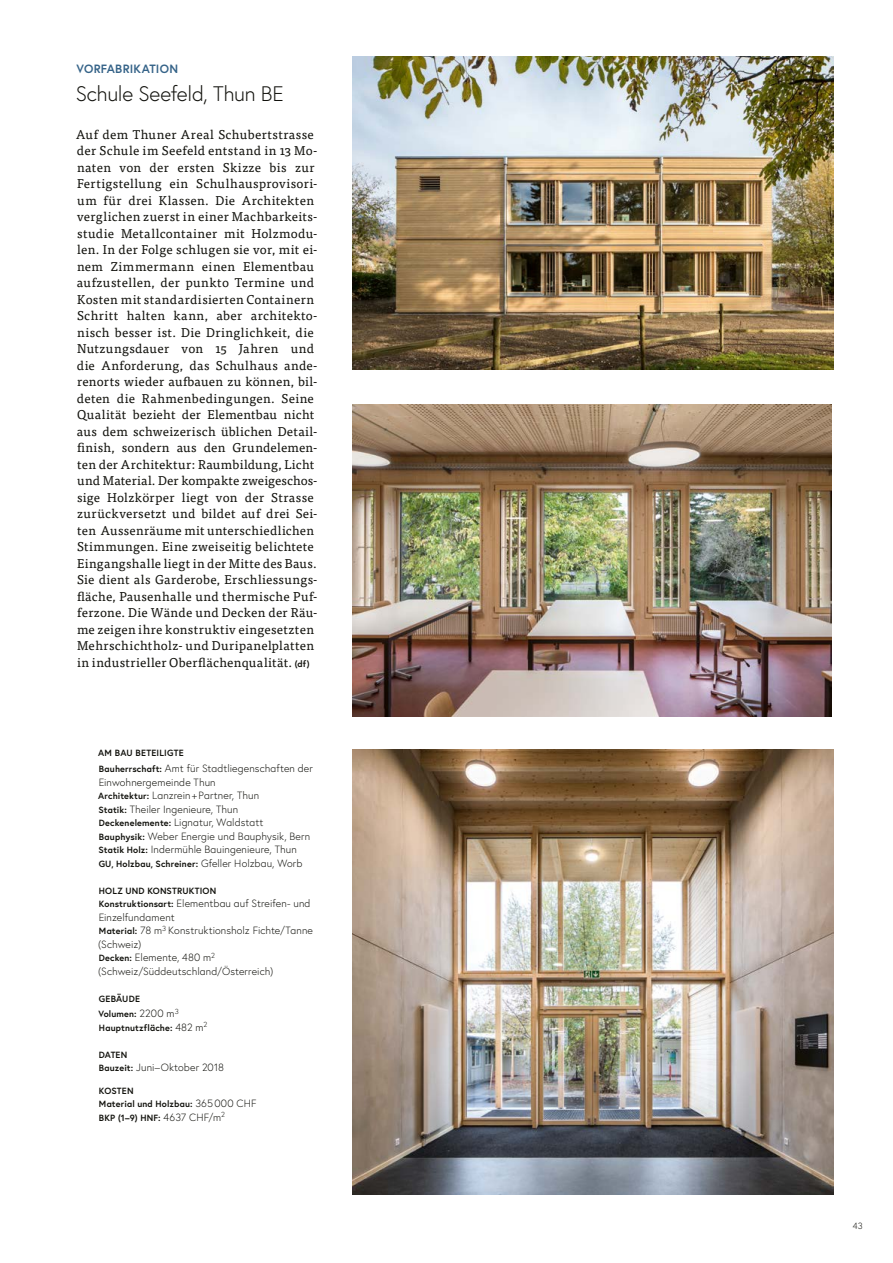
<style>
.page{position:relative;width:893px;height:1263px;background:#fff}
.page>*{position:absolute;margin:0;border:0;box-sizing:border-box;transform-origin:0 0}
.t1{font:300 21px "Europa";letter-spacing:-.015em;color:#12120d}
.t2{font:12.75px/16.5px "Tisa Pro";letter-spacing:.025em;color:#12120d}
.t3{font:700 12px "Europa";letter-spacing:.02em;color:#356388}
.t4{font:300 10.5px/13.5px "Europa";letter-spacing:.01em;color:#12120d}
.t5{font:700 9px/13.5px "Europa";letter-spacing:.02em;color:#12120d}
.t6{font:300 9px "Europa";color:#12120d}
.s1{font-family:"Europa";font-weight:700;font-size:9px}
.s2{font-weight:700;font-size:9px}
.s3{font-weight:300;font-size:10.5px}
</style>
<div class="page">
<img style="left:353px;top:56px;width:480px;height:314px">
<img style="left:353px;top:405px;width:478px;height:311px">
<img style="left:353px;top:749px;width:480px;height:446px">
<p class="t3" style="left:77px;top:60px;width:103px">VORFABRIKATION</p>
<h1 class="t1" style="left:76px;top:81px;width:210px">Schule Seefeld, Thun BE</h1>
<p class="t2" style="left:76px;top:125px;width:243px">Auf dem Thuner Areal Schubertstrasse der Schule im Seefeld entstand in 13 Mo&shy;naten von der ersten Skizze bis zur Fertigstellung ein Schulhausprovisori&shy;um für drei Klassen. Die Architekten verglichen zuerst in einer Machbarkeits&shy;studie Metallcontainer mit Holzmodu&shy;len. In der Folge schlugen sie vor, mit ei&shy;nem Zimmermann einen Elementbau aufzustellen, der punkto Termine und Kosten mit standardisierten Containern Schritt halten kann, aber architekto&shy;nisch besser ist. Die Dringlichkeit, die Nutzungsdauer von 15 Jahren und die Anforderung, das Schulhaus ande&shy;renorts wieder aufbauen zu können, bil&shy;deten die Rahmenbedingungen. Seine Qualität bezieht der Elementbau nicht aus dem schweizerisch üblichen Detail&shy;finish, sondern aus den Grundelemen&shy;ten der Architektur: Raumbildung, Licht und Material. Der kompakte zweigeschos&shy;sige Holzkörper liegt von der Strasse zurückversetzt und bildet auf drei Sei&shy;ten Aussenräume mit unterschiedlichen Stimmungen. Eine zweiseitig belichtete Eingangshalle liegt in der Mitte des Baus.<br>Sie dient als Garderobe, Erschliessungs&shy;fläche, Pausenhalle und thermische Puf-- ferzone. Die Wände und Decken der Räu&shy;me zeigen ihre konstruktiv eingesetzten Mehrschichtholz- und Duripanelplatten in industrieller Oberflächenqualität. <span class="s1">(df)</span></p>
<p class="t5" style="left:98px;top:746px;width:87px">AM BAU BETEILIGTE</p>
<p class="t4" style="left:98px;top:761px;width:216px"><span class="s2">Bauherrschaft:</span> Amt für Stadtliegenschaften der Einwohnergemeinde Thun<br><span class="s2">Architektur:</span> Lanzrein+Partner, Thun<br><span class="s2">Statik:</span> Theiler Ingenieure, Thun<br><span class="s2">Deckenelemente:</span> Lignatur, Waldstatt<br><span class="s2">Bauphysik:</span> Weber Energie und Bauphysik, Bern <span class="s2">Statik Holz:</span> Indermühle Bauingenieure, Thun</p>
<p class="t5" style="left:99px;top:856px;width:205px">GU, Holzbau, Schreiner: <span class="s3">Gfeller Holzbau, Worb</span></p>
<p class="t5" style="left:99px;top:883px;width:119px">HOLZ UND KONSTRUKTION</p>
<p class="t4" style="left:98px;top:896px;width:216px"><span class="s2">Konstruktionsart:</span> Elementbau auf Streifen- und<br>Einzelfundament<br><span class="s2">Material:</span> 78 m<sup>3</sup> Konstruktionsholz Fichte/Tanne (Schweiz)<br><span class="s2">Decken:</span> Elemente, 480 m<sup>2 </sup>(Schweiz/Süddeutschland/Österreich)</p>
<p class="t5" style="left:98px;top:990px;width:82px;line-height:15.6px">GEBÄUDE<br>Volumen: <span class="s3">2200 m</span><sup>3</sup></p>
<p class="t5" style="left:99px;top:1020px;width:110px">Hauptnutzfläche: <span class="s3">482 m</span><sup>2</sup></p>
<p class="t5" style="left:99px;top:1047px;width:30px">DATEN</p>
<p class="t4" style="left:99px;top:1061px;width:127px"><span class="s2">Bauzeit:</span> Juni–Oktober 2018</p>
<p class="t5" style="left:99px;top:1083px;width:159px">KOSTEN<br>Material und Holzbau: <span class="s3">365000 CHF<br></span>BKP (1–9) HNF: <span class="s3">4637 CHF/m</span><sup>2</sup></p>
<p class="t6" style="left:853px;top:1220px;width:11px">43</p>
</div>
